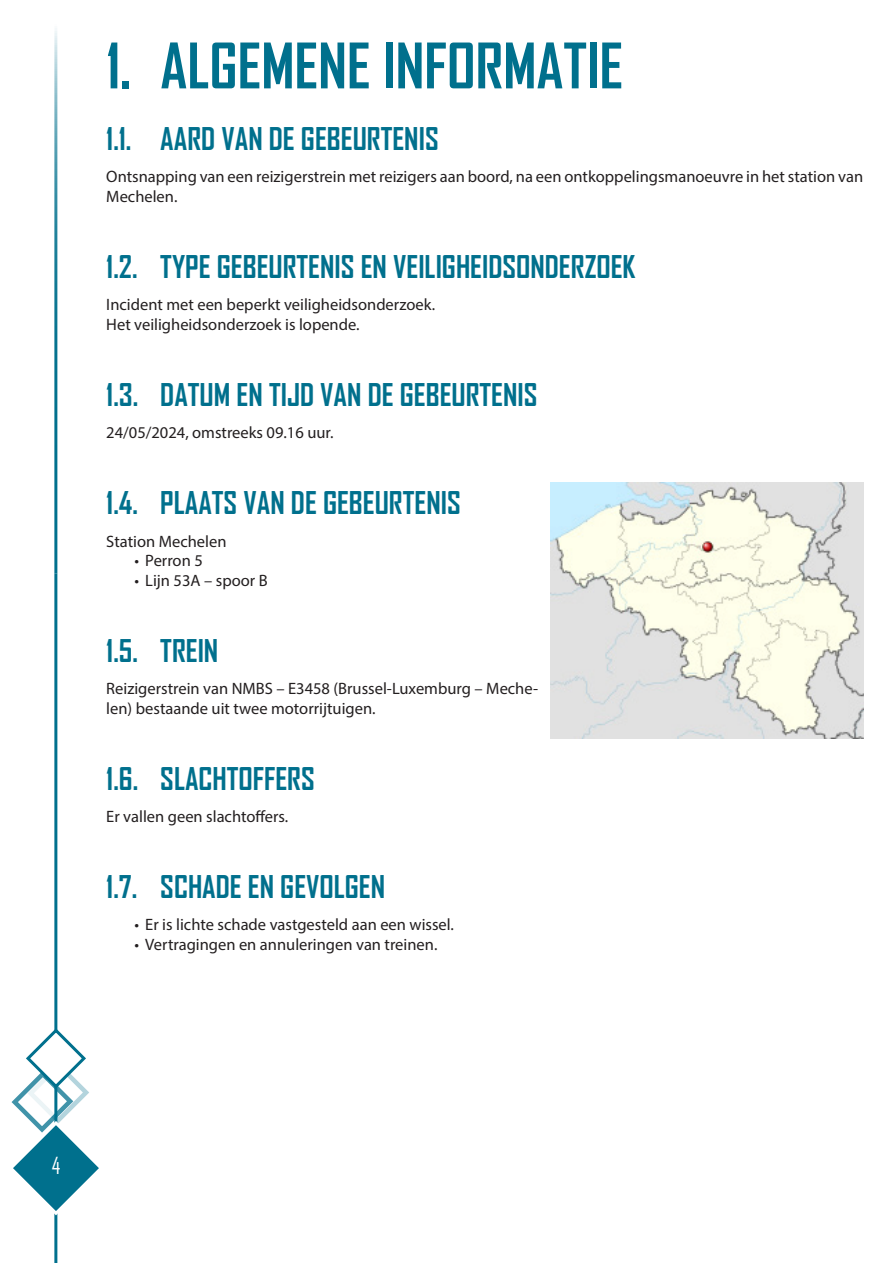
<style>
.page{position:relative;width:893px;height:1263px;background:#fff}
.page>*{position:absolute;margin:0;border:0;box-sizing:border-box;transform-origin:0 0}
.t1{font:700 60px "Agency FB";color:#00708d}
.t2{font:700 30px "Agency FB";color:#00708d}
.t3{font:22.5px "Agency FB";color:#fff}
.t4{font:16.5px/19.8px "Myriad Pro";color:#231f20}
</style>
<div class="page">
<hr style="left:54px;top:573px;width:3px;height:690px;background:#00708d">
<svg style="left:11px;top:1026px;width:88px;height:191px"></svg>
<hr style="left:54px;top:0;width:3px;height:573px;background:#00708d">
<img style="left:551px;top:483px;width:312px;height:256px">
<p class="t1" style="left:106px;top:29px;width:518px">1. ALGEMENE INFORMATIE</p>
<p class="t2" style="left:106px;top:120px;width:334px">1.1. AARD VAN DE GEBEURTENIS</p>
<p class="t4" style="left:106px;top:167px;width:758px">Ontsnapping van een reizigerstrein met reizigers aan boord, na een ontkoppelingsmanoeuvre in het station van<br>Mechelen.</p>
<p class="t2" style="left:106px;top:248px;width:531px">1.2. TYPE GEBEURTENIS EN VEILIGHEIDSONDERZOEK</p>
<p class="t4" style="left:106px;top:295px;width:330px">Incident met een beperkt veiligheidsonderzoek.</p>
<p class="t4" style="left:106px;top:315px;width:255px">Het veiligheidsonderzoek is lopende.</p>
<p class="t2" style="left:106px;top:376px;width:433px">1.3. DATUM EN TIJD VAN DE GEBEURTENIS</p>
<p class="t4" style="left:106px;top:423px;width:229px">24/05/2024, omstreeks 09.16 uur.</p>
<p class="t2" style="left:106px;top:484px;width:356px">1.4. PLAATS VAN DE GEBEURTENIS</p>
<p class="t4" style="left:106px;top:531px;width:122px">Station Mechelen</p>
<p class="t4" style="left:135px;top:551px;width:70px">• Perron 5</p>
<p class="t4" style="left:135px;top:570px;width:135px">• Lijn 53A – spoor B</p>
<p class="t2" style="left:106px;top:632px;width:114px">1.5. TREIN</p>
<p class="t4" style="left:106px;top:679px;width:433px">Reizigerstrein van NMBS – E3458 (Brussel-Luxemburg – Meche&shy;len) bestaande uit twee motorrijtuigen.</p>
<p class="t2" style="left:106px;top:760px;width:210px">1.6. SLACHTOFFERS</p>
<p class="t4" style="left:106px;top:807px;width:184px">Er vallen geen slachtoffers.</p>
<p class="t2" style="left:106px;top:868px;width:280px">1.7. SCHADE EN GEVOLGEN</p>
<p class="t4" style="left:135px;top:915px;width:321px">• Er is lichte schade vastgesteld aan een wissel.</p>
<p class="t4" style="left:135px;top:934px;width:304px">• Vertragingen en annuleringen van treinen.</p>
<h3 class="t3" style="left:52px;top:1152px;width:10px">4</h3>
</div>
